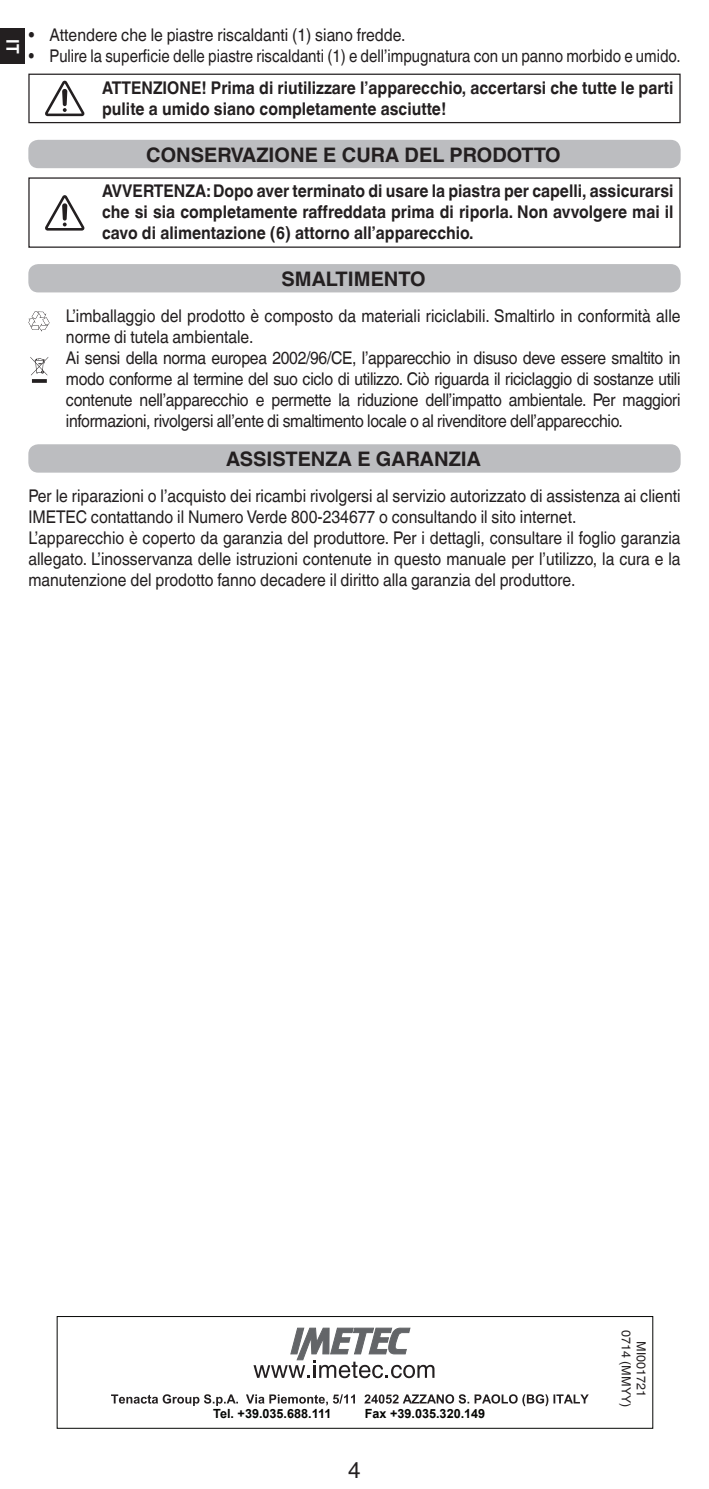
<style>
.page{position:relative;width:709px;height:1489px;background:#fff}
.page>*{position:absolute;margin:0;border:0;box-sizing:border-box;transform-origin:0 0}
.t1{font:22.5px "Helvetica World";color:#231f20}
.t2{font:700 20px "Helvetica World";color:#231f20}
.paragrafo_base{font:17.5px/21px "Helvetica World";color:#231f20;scale:.9 1}
.paragrafo_base-2{font:700 17.5px/21px "Helvetica World";color:#231f20;scale:.9 1}
.paragrafo_base-3{font:17.5px "Helvetica World";color:#231f20;scale:.86 1}
.t3{font:700 17.5px "Helvetica World";color:#fff;scale:.9 1}
.t4{font:700 12.5px "Arial";color:#040503}
.paragrafo_base-4{font:12.5px "Helvetica World";color:#231f20}
</style>
<div class="page">
<div style="left:28px;top:140px;width:652px;height:28px;background:#bcbdc0;border-radius:10px"></div>
<div style="left:28px;top:264px;width:652px;height:28px;background:#bcbdc0;border-radius:10px"></div>
<div style="left:28px;top:444px;width:652px;height:28px;background:#bcbdc0;border-radius:10px"></div>
<div style="left:28px;top:177px;width:652px;height:71px;border:1px solid #231f20"></div>
<svg style="left:45px;top:195px;width:40px;height:35px"></svg>
<svg style="left:28px;top:311px;width:21px;height:21px"></svg>
<svg style="left:32px;top:379px;width:15px;height:4px"></svg>
<svg style="left:30px;top:357px;width:18px;height:18px"></svg>
<div style="left:0;top:28px;width:24px;height:36px;background:#231f20"></div>
<div style="left:28px;top:74px;width:652px;height:49px;border:1px solid #231f20"></div>
<svg style="left:45px;top:81px;width:40px;height:35px"></svg>
<div style="left:57px;top:1315px;width:596px;height:113px;border:1px solid #040503"></div>
<svg style="left:111px;top:1394px;width:127px;height:11px"></svg>
<svg style="left:246px;top:1394px;width:109px;height:11px"></svg>
<svg style="left:364px;top:1394px;width:225px;height:11px"></svg>
<svg style="left:253px;top:1327px;width:181px;height:50px"></svg>
<p class="t3" style="left:23px;top:39px;width:17px;rotate:90deg">IT</p>
<p class="paragrafo_base" style="left:28px;top:24px;width:420px">• Attendere che le piastre riscaldanti (1) siano fredde.</p>
<p class="paragrafo_base-3" style="left:28px;top:46px;width:760px">• Pulire la superficie delle piastre riscaldanti (1) e dell’impugnatura con un panno morbido e umido.</p>
<p class="paragrafo_base-2" style="left:102px;top:77px;width:636px">ATTENZIONE! Prima di riutilizzare l’apparecchio, accertarsi che tutte le parti pulite a umido siano completamente asciutte!</p>
<p class="t2" style="left:146px;top:143px;width:416px">CONSERVAZIONE E CURA DEL PRODOTTO</p>
<p class="paragrafo_base-2" style="left:102px;top:181px;width:636px;text-align:justify">AVVERTENZA: Dopo aver terminato di usare la piastra per capelli, assicurarsi che si sia completamente raffreddata prima di riporla. Non avvolgere mai il cavo di alimentazione (6) attorno all’apparecchio.</p>
<p class="t2" style="left:281px;top:267px;width:145px">SMALTIMENTO</p>
<p class="paragrafo_base" style="left:66px;top:305px;width:684px">L’imballaggio del prodotto è composto da materiali riciclabili. Smaltirlo in conformità alle norme di tutela ambientale.</p>
<p class="paragrafo_base" style="left:66px;top:347px;width:684px;text-align:justify">Ai sensi della norma europea 2002/96/CE, l’apparecchio in disuso deve essere smaltito in modo conforme al termine del suo ciclo di utilizzo. Ciò riguarda il riciclaggio di sostanze utili contenute nell’apparecchio e permette la riduzione dell’impatto ambientale. Per maggiori informazioni, rivolgersi all’ente di smaltimento locale o al rivenditore dell’apparecchio.</p>
<p class="t2" style="left:226px;top:447px;width:256px">ASSISTENZA E GARANZIA</p>
<p class="paragrafo_base" style="left:28px;top:485px;width:726px">Per le riparazioni o l’acquisto dei ricambi rivolgersi al servizio autorizzato di assistenza ai clienti<br>IMETEC contattando il Numero Verde 800-234677 o consultando il sito internet.</p>
<p class="paragrafo_base" style="left:28px;top:527px;width:726px;text-align:justify">L’apparecchio è coperto da garanzia del produttore. Per i dettagli, consultare il foglio garanzia allegato. L’inosservanza delle istruzioni contenute in questo manuale per l’utilizzo, la cura e la manutenzione del prodotto fanno decadere il diritto alla garanzia del produttore.</p>
<p class="t4" style="left:213px;top:1405px;width:120px">Tel. +39.035.688.111</p>
<p class="t4" style="left:365px;top:1405px;width:122px">Fax +39.035.320.149</p>
<p class="t1" style="left:348px;top:1456px;width:14px">4</p>
<p class="paragrafo_base-4" style="left:633px;top:1330px;width:78px;rotate:90deg">0714 (MMYY)</p>
<p class="paragrafo_base-4" style="left:648px;top:1340px;width:57px;rotate:90deg">MI001721</p>
</div>
